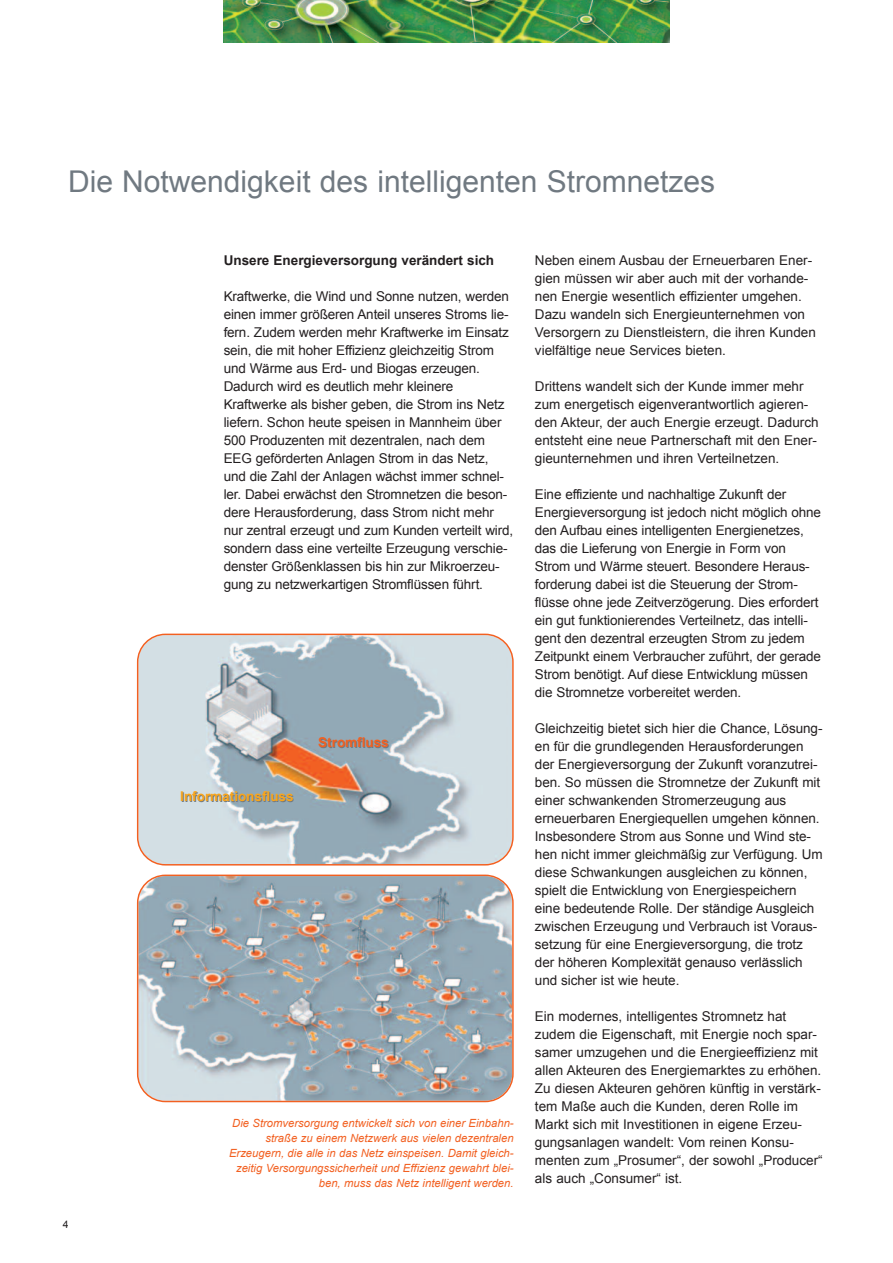
<style>
.page{position:relative;width:893px;height:1263px;background:#fff}
.page>*{position:absolute;margin:0;border:0;box-sizing:border-box;transform-origin:0 0}
.t1{font:30px "Arial";color:#707981}
.t2{font:13.5px/18px "Arial";letter-spacing:-.005em;color:#231f20}
.t3{font:700 13.5px "Arial";color:#231f20}
.t4{font:700 13.5px "Arial";color:#f9a51b}
.t5{font:700 13.5px "Arial";color:#f26021}
.t6{font:italic 11.25px/15px "Arial";color:#f26021;text-align:right}
.t7{font:10.5px "Arial";color:#231f20}
</style>
<div class="page">
<img style="left:224px;top:0;width:445px;height:43px">
<svg style="left:137px;top:634px;width:377px;height:231px;background:#bcc3c7"></svg>
<svg style="left:137px;top:874px;width:377px;height:228px;background:#a2acb2"></svg>
<h1 class="t1" style="left:68px;top:165px;width:649px">Die Notwendigkeit des intelligenten Stromnetzes</h1>
<p class="t7" style="left:63px;top:1218px;width:7px">4</p>
<p class="t3" style="left:224px;top:253px;width:272px">Unsere Energieversorgung verändert sich</p>
<p class="t2" style="left:224px;top:287px;width:291px">Kraftwerke, die Wind und Sonne nutzen, werden einen immer größeren Anteil unseres Stroms lie&shy;fern. Zudem werden mehr Kraftwerke im Einsatz sein, die mit hoher Effizienz gleichzeitig Strom und Wärme aus Erd- und Biogas erzeugen.<br>Dadurch wird es deutlich mehr kleinere Kraftwerke als bisher geben, die Strom ins Netz liefern. Schon heute speisen in Mannheim über 500 Produzenten mit dezentralen, nach dem EEG geförderten Anlagen Strom in das Netz, und die Zahl der Anlagen wächst immer schnel&shy;ler. Dabei erwächst den Stromnetzen die beson&shy;dere Herausforderung, dass Strom nicht mehr nur zentral erzeugt und zum Kunden verteilt wird, sondern dass eine verteilte Erzeugung verschie&shy;denster Größenklassen bis hin zur Mikroerzeu&shy;gung zu netzwerkartigen Stromflüssen führt.</p>
<p class="t4" style="left:180px;top:789px;width:115px">Informationsfluss</p>
<p class="t5" style="left:318px;top:735px;width:72px">Stromfluss</p>
<p class="t6" style="left:229px;top:1115px;width:286px">Die Stromversorgung entwickelt sich von einer Einbahn&shy;straße zu einem Netzwerk aus vielen dezentralen Erzeugern, die alle in das Netz einspeisen. Damit gleich&shy;zeitig Versorgungssicherheit und Effizienz gewahrt blei&shy;ben, muss das Netz intelligent werden.</p>
<p class="t2" style="left:535px;top:251px;width:283px">Neben einem Ausbau der Erneuerbaren Ener&shy;gien müssen wir aber auch mit der vorhande&shy;nen Energie wesentlich effizienter umgehen.<br>Dazu wandeln sich Energieunternehmen von Versorgern zu Dienstleistern, die ihren Kunden vielfältige neue Services bieten.</p>
<p class="t2" style="left:535px;top:377px;width:285px">Drittens wandelt sich der Kunde immer mehr zum energetisch eigenverantwortlich agieren&shy;den Akteur, der auch Energie erzeugt. Dadurch entsteht eine neue Partnerschaft mit den Ener&shy;gieunternehmen und ihren Verteilnetzen.</p>
<p class="t2" style="left:535px;top:485px;width:288px">Eine effiziente und nachhaltige Zukunft der Energieversorgung ist jedoch nicht möglich ohne den Aufbau eines intelligenten Energienetzes, das die Lieferung von Energie in Form von Strom und Wärme steuert. Besondere Heraus&shy;forderung dabei ist die Steuerung der Strom&shy;flüsse ohne jede Zeitverzögerung. Dies erfordert ein gut funktionierendes Verteilnetz, das intelli&shy;gent den dezentral erzeugten Strom zu jedem Zeitpunkt einem Verbraucher zuführt, der gerade Strom benötigt. Auf diese Entwicklung müssen die Stromnetze vorbereitet werden.</p>
<p class="t2" style="left:535px;top:719px;width:289px">Gleichzeitig bietet sich hier die Chance, Lösung&shy;en für die grundlegenden Herausforderungen der Energieversorgung der Zukunft voranzutrei&shy;ben. So müssen die Stromnetze der Zukunft mit einer schwankenden Stromerzeugung aus erneuerbaren Energiequellen umgehen können.<br>Insbesondere Strom aus Sonne und Wind ste&shy;hen nicht immer gleichmäßig zur Verfügung. Um diese Schwankungen ausgleichen zu können, spielt die Entwicklung von Energiespeichern eine bedeutende Rolle. Der ständige Ausgleich zwischen Erzeugung und Verbrauch ist Voraus&shy;setzung für eine Energieversorgung, die trotz der höheren Komplexität genauso verlässlich und sicher ist wie heute.</p>
<p class="t2" style="left:535px;top:1007px;width:289px">Ein modernes, intelligentes Stromnetz hat zudem die Eigenschaft, mit Energie noch spar&shy;samer umzugehen und die Energieeffizienz mit allen Akteuren des Energiemarktes zu erhöhen.<br>Zu diesen Akteuren gehören künftig in verstärk&shy;tem Maße auch die Kunden, deren Rolle im Markt sich mit Investitionen in eigene Erzeu&shy;gungsanlagen wandelt: Vom reinen Konsu&shy;menten zum „Prosumer“, der sowohl „Producer“ als auch „Consumer“ ist.</p>
</div>
